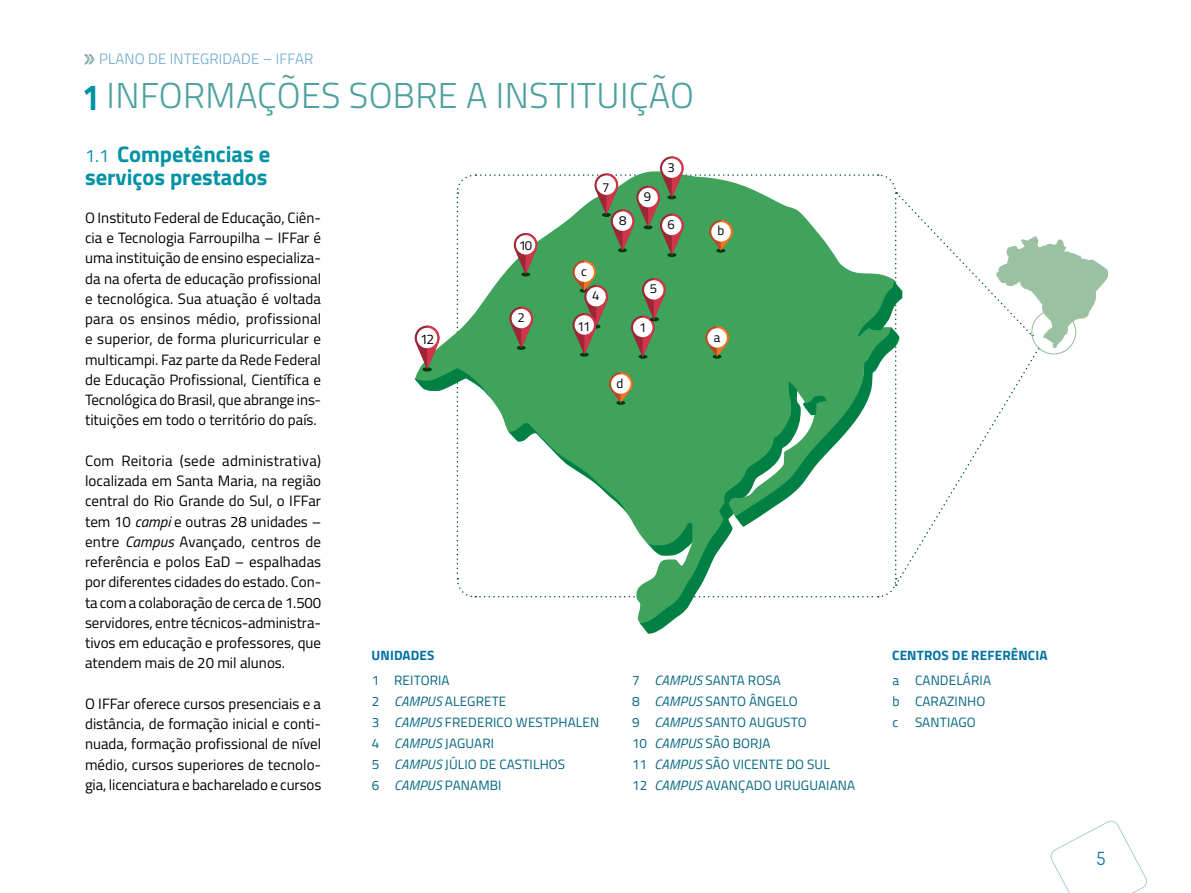
<style>
.page{position:relative;width:1191px;height:893px;background:#fff}
.page>*{position:absolute;margin:0;border:0;box-sizing:border-box;transform-origin:0 0}
.t1{font:300 36px "Titillium Web";letter-spacing:.01em;color:#4ea19f}
.t2{font:700 22.5px/22.5px "Titillium Web";color:#0093a5}
.t3{font:18px "Dosis";color:#0071a5}
.t4{font:15px/20.2px "Titillium Web";color:#000;text-align:justify}
.t5{font:300 15px "Titillium Web";letter-spacing:.01em;color:#67a7cc}
.t6{font:13.8px "Titillium Web";color:#000}
.t7{font:13.5px/21px "Titillium Web";letter-spacing:.01em;color:#006480}
.t8{font:700 13.5px "Titillium Web";letter-spacing:.01em;color:#0071a5}
.t9{font:13.2px "Titillium Web";color:#000}
.s1{font-weight:700;font-size:36.6px;color:#0093a5}
.s2{font-weight:400;font-size:18px}
.s3{font-style:italic}
</style>
<div class="page">
<svg style="left:1050px;top:820px;width:97px;height:73px"></svg>
<div style="left:69px;top:41px;width:34px;height:24px;background:#000;opacity:.5"></div>
<svg style="left:414px;top:325px;width:279px;height:309px"></svg>
<svg style="left:456px;top:156px;width:652px;height:442px"></svg>
<div style="left:574px;top:315px;width:20px;height:20px;background:#fff;border-radius:50%"></div>
<svg style="left:422px;top:367px;width:10px;height:4px"></svg>
<svg style="left:415px;top:326px;width:24px;height:43px"></svg>
<div style="left:417px;top:328px;width:20px;height:20px;background:#fff;border-radius:50%"></div>
<p class="t5" style="left:99px;top:48px;width:216px">PLANO DE INTEGRIDADE – IFFAR</p>
<h1 class="t1" style="left:82px;top:70px;width:613px"><span class="s1">1</span> INFORMAÇÕES SOBRE A INSTITUIÇÃO</h1>
<h2 class="t2" style="left:85px;top:142px;width:187px"><span class="s2">1.1</span> Competências e serviços prestados</h2>
<p class="t4" style="left:85px;top:207px;width:238px">O Instituto Federal de Educação, Ciên&shy;cia e Tecnologia Farroupilha – IFFar é uma instituição de ensino especializa&shy;da na oferta de educação profissional e tecnológica. Sua atuação é voltada para os ensinos médio, profissional e superior, de forma pluricurricular e multicampi. Faz parte da Rede Federal de Educação Profissional, Científica e Tecnológica do Brasil, que abrange ins&shy;tituições em todo o território do país.</p>
<p class="t4" style="left:85px;top:450px;width:238px">Com Reitoria (sede administrativa) localizada em Santa Maria, na região central do Rio Grande do Sul, o IFFar tem 10 <span class="s3">CAMPI</span> e outras 28 unidades – entre <span class="s3">CAMPUS</span> Avançado, centros de referência e polos EaD – espalhadas por diferentes cidades do estado. Con&shy;ta com a colaboração de cerca de 1.500 servidores, entre técnicos-administra&shy;tivos em educação e professores, que atendem mais de 20 mil alunos.</p>
<p class="t4" style="left:85px;top:693px;width:238px">O IFFar oferece cursos presenciais e a distância, de formação inicial e conti&shy;nuada, formação profissional de nível médio, cursos superiores de tecnolo&shy;gia, licenciatura e bacharelado e cursos</p>
<p class="t6" style="left:420px;top:329px;width:16px">12</p>
<p class="t9" style="left:519px;top:235px;width:15px">10</p>
<p class="t9" style="left:517px;top:308px;width:9px">2</p>
<p class="t9" style="left:602px;top:177px;width:9px">7</p>
<p class="t9" style="left:619px;top:211px;width:9px">8</p>
<p class="t9" style="left:644px;top:187px;width:9px">9</p>
<p class="t9" style="left:667px;top:157px;width:9px">3</p>
<p class="t9" style="left:667px;top:215px;width:9px">6</p>
<p class="t9" style="left:581px;top:261px;width:7px">c</p>
<p class="t9" style="left:592px;top:286px;width:9px">4</p>
<p class="t9" style="left:577px;top:316px;width:15px">11</p>
<p class="t9" style="left:650px;top:279px;width:9px">5</p>
<p class="t9" style="left:639px;top:318px;width:9px">1</p>
<p class="t9" style="left:616px;top:374px;width:8px">d</p>
<p class="t9" style="left:717px;top:221px;width:8px">b</p>
<p class="t9" style="left:714px;top:328px;width:8px">a</p>
<p class="t8" style="left:371px;top:645px;width:65px">UNIDADES</p>
<p class="t8" style="left:892px;top:645px;width:157px">cENTROS DE REFERÊNCIA</p>
<p class="t7" style="left:372px;top:669px;width:90px">1 Reitoria<br>2 <span class="s3">CAMPUS</span> Alegrete<br>3 <span class="s3">CAMPUS</span> Frederico</p>
<p class="t7" style="left:516px;top:711px;width:21px">Westphalen</p>
<p class="t7" style="left:372px;top:732px;width:144px">4 <span class="s3">CAMPUS</span> Jaguari<br>5 <span class="s3">CAMPUS</span> Júlio de Castilhos<br>6 <span class="s3">CAMPUS</span> Panambi</p>
<p class="t7" style="left:632px;top:669px;width:90px">7 <span class="s3">CAMPUS</span> Santa</p>
<p class="t7" style="left:748px;top:669px;width:18px">Rosa</p>
<p class="t7" style="left:632px;top:690px;width:90px">8 <span class="s3">CAMPUS</span> Santo</p>
<p class="t7" style="left:749px;top:690px;width:17px">Ângelo</p>
<p class="t7" style="left:632px;top:711px;width:90px">9 <span class="s3">CAMPUS</span> Santo</p>
<p class="t7" style="left:749px;top:711px;width:18px">Augusto</p>
<p class="t7" style="left:632px;top:732px;width:118px">10 <span class="s3">CAMPUS</span> São Borja<br>11 <span class="s3">CAMPUS</span> São Vicente</p>
<p class="t7" style="left:786px;top:753px;width:37px">do Sul</p>
<p class="t7" style="left:632px;top:774px;width:91px">12 <span class="s3">CAMPUS</span> Avançado</p>
<p class="t7" style="left:774px;top:774px;width:18px">Uruguaiana</p>
<p class="t7" style="left:892px;top:669px;width:71px">a Candelária<br>b CArazinho c Santiago</p>
<p class="t3" style="left:1097px;top:847px;width:10px">5</p>
</div>
